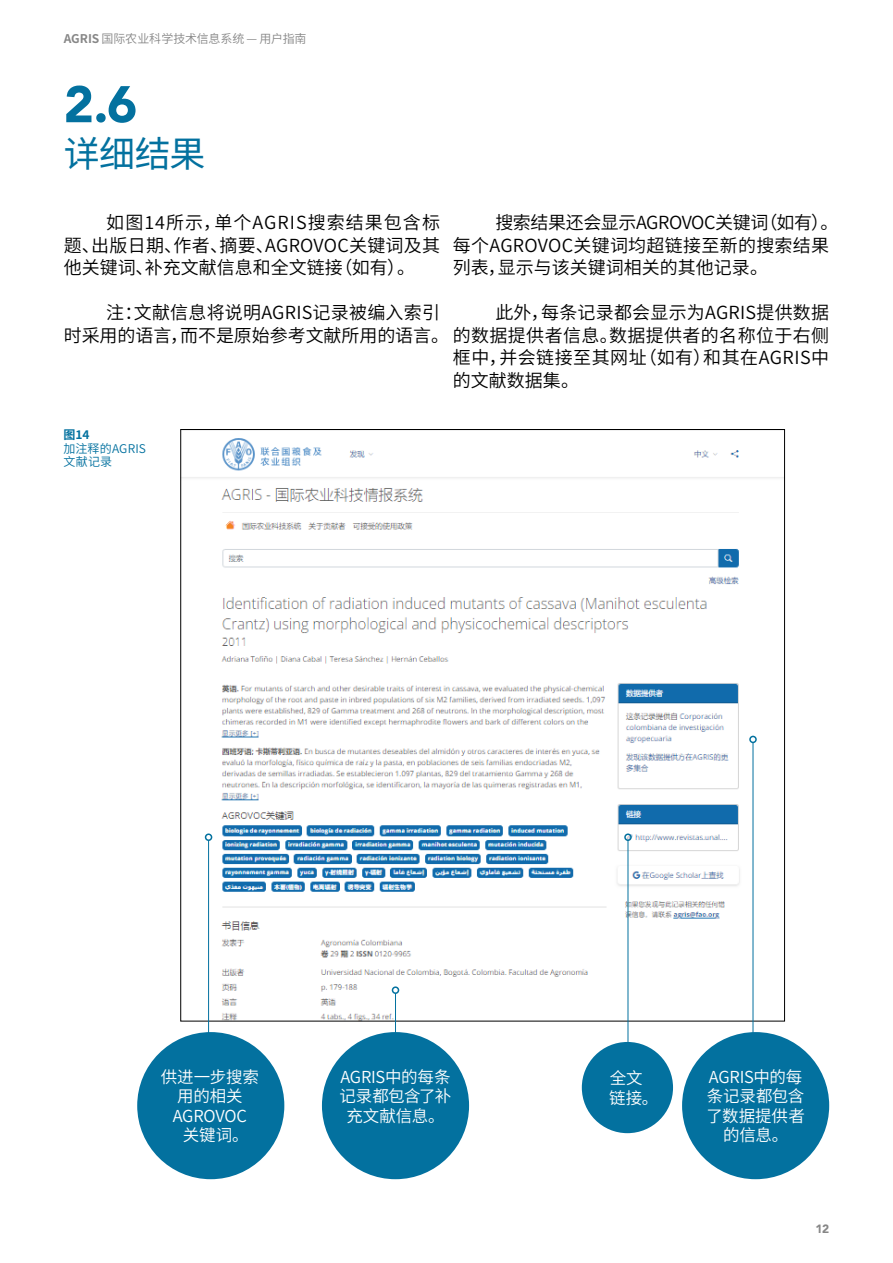
<style>
.page{position:relative;width:893px;height:1263px;background:#fff}
.page>*{position:absolute;margin:0;border:0;box-sizing:border-box;transform-origin:0 0}
.t1{font:900 51px "Avenir";color:#03719f}
.t2{font:36px "Source Han Sans CN";color:#03719f}
.t3{font:18px/22.5px "Source Han Sans CN";letter-spacing:.015em;color:#000}
.t4{font:16.5px/19.5px "Source Han Sans CN";letter-spacing:-.01em;color:#fff;text-align:center}
.t5{font:12px "Source Han Sans CN";letter-spacing:-.015em;color:#878787}
.t6{font:12px/13.5px "Source Han Sans CN";letter-spacing:.015em;color:#03719f}
.t7{font:700 12px "Source Han Sans CN";color:#03719f}
.t8{font:900 12px "Avenir";color:#878787}
.s1{font-weight:700}
</style>
<div class="page">
<img style="left:183px;top:438px;width:600px;height:581px">
<hr style="left:753px;top:742px;width:1px;height:312px;background:#03719f">
<div style="left:749px;top:736px;width:8px;height:7px;border:2px solid #03719f;border-radius:50%"></div>
<hr style="left:628px;top:840px;width:1px;height:214px;background:#03719f">
<div style="left:624px;top:833px;width:8px;height:8px;border:2px solid #03719f;border-radius:50%"></div>
<hr style="left:395px;top:993px;width:1px;height:61px;background:#03719f">
<div style="left:392px;top:986px;width:7px;height:8px;border:2px solid #03719f;border-radius:50%"></div>
<hr style="left:208px;top:840px;width:1px;height:214px;background:#03719f">
<div style="left:205px;top:833px;width:7px;height:8px;border:2px solid #03719f;border-radius:50%"></div>
<div style="left:582px;top:1042px;width:91px;height:91px;background:#03719f;border-radius:50%"></div>
<div style="left:322px;top:1032px;width:147px;height:147px;background:#03719f;border-radius:50%"></div>
<div style="left:682px;top:1032px;width:147px;height:147px;background:#03719f;border-radius:50%"></div>
<div style="left:137px;top:1032px;width:147px;height:147px;background:#03719f;border-radius:50%"></div>
<p class="t5" style="left:64px;top:31px;width:244px"><span class="s1">AGRIS</span> 国际农业科学技术信息系统 — 用户指南</p>
<h1 class="t1" style="left:64px;top:61px;width:75px">2.6</h1>
<h2 class="t2" style="left:64px;top:134px;width:143px">详细结果</h2>
<p class="t3" style="left:453px;top:212px;width:387px;text-indent:43px">搜索结果还会显示AGROVOC关键词（如有）。每个AGROVOC关键词均超链接至新的搜索结果列表，显示与该关键词相关的其他记录。</p>
<p class="t3" style="left:495px;top:302px;width:335px">此外，每条记录都会显示为AGRIS提供数据</p>
<p class="t3" style="left:453px;top:347px;width:378px">框中，并会链接至其网址（如有）和其在AGRIS中的文献数据集。</p>
<p class="t3" style="left:64px;top:212px;width:378px;text-align:justify;text-indent:43px">如图14所示，单个AGRIS搜索结果包含标题、出版日期、作者、摘要、AGROVOC关键词及其他关键词、补充文献信息和全文链接（如有）。</p>
<p class="t3" style="left:64px;top:302px;width:767px;text-indent:43px">注：文献信息将说明AGRIS记录被编入索引<br>时采用的语言，而不是原始参考文献所用的语言。的数据提供者信息。数据提供者的名称位于右侧</p>
<p class="t7" style="left:63px;top:428px;width:28px">图14</p>
<p class="t6" style="left:63px;top:442px;width:84px">加注释的AGRIS文献记录</p>
<p class="t4" style="left:161px;top:1067px;width:100px">供进一步搜索</p>
<p class="t4" style="left:177px;top:1087px;width:67px">用的相关</p>
<p class="t4" style="left:173px;top:1106px;width:76px">AGROVOC</p>
<p class="t4" style="left:183px;top:1126px;width:67px">关键词。</p>
<p class="t4" style="left:340px;top:1067px;width:113px">AGRIS中的每条记录都包含了补充文献信息。</p>
<p class="t4" style="left:706px;top:1067px;width:100px">AGRIS中的每条记录都包含了数据提供者的信息。</p>
<p class="t4" style="left:609px;top:1069px;width:51px;text-align:left">全文链接。</p>
<p class="t8" style="left:815px;top:1219px;width:15px">12</p>
</div>
